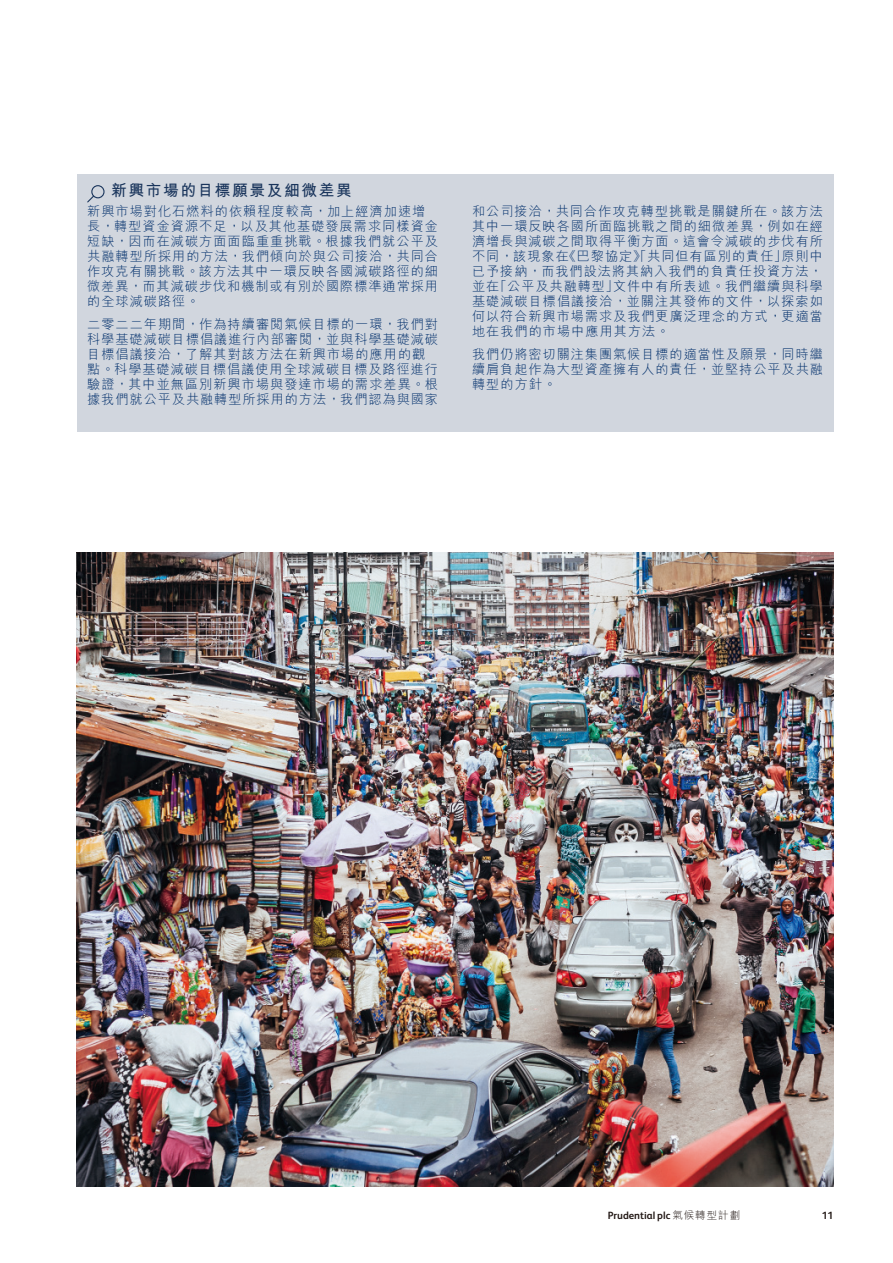
<style>
.page{position:relative;width:893px;height:1263px;background:#fff}
.page>*{position:absolute;margin:0;border:0;box-sizing:border-box;transform-origin:0 0}
.t1{font:700 15.75px "M Hei HK";letter-spacing:.1em;color:#1a355c}
.t2{font:300 13.2px/15px "M Hei HK";letter-spacing:.08em;color:#002e6b}
.t3{font:700 10.5px "FS Albert Pro";color:#231916}
.s1{font-family:"M Hei HK";font-weight:300}
</style>
<div class="page">
<div style="left:77px;top:174px;width:756px;height:258px;background:#d1d6de"></div>
<div style="left:91px;top:185px;width:14px;height:13px;border:1px solid #1a355c;border-radius:50%"></div>
<svg style="left:87px;top:195px;width:8px;height:8px"></svg>
<img style="left:77px;top:553px;width:756px;height:633px">
<p class="t1" style="left:111px;top:179px;width:242px">新興市場的目標願景及細微差異</p>
<p class="t2" style="left:87px;top:203px;width:352px">新興市場對化石燃料的依賴程度較高，加上經濟加速增長，轉型資金資源不足，以及其他基礎發展需求同樣資金短缺，因而在減碳方面面臨重重挑戰。根據我們就公平及共融轉型所採用的方法，我們傾向於與公司接洽，共同合作攻克有關挑戰。該方法其中一環反映各國減碳路徑的細微差異，而其減碳步伐和機制或有別於國際標準通常採用的全球減碳路徑。</p>
<p class="t2" style="left:87px;top:316px;width:352px">二零二二年期間，作為持續審閱氣候目標的一環，我們對科學基礎減碳目標倡議進行內部審閱，並與科學基礎減碳目標倡議接洽，了解其對該方法在新興市場的應用的觀點。科學基礎減碳目標倡議使用全球減碳目標及路徑進行驗證，其中並無區別新興市場與發達市場的需求差異。根據我們就公平及共融轉型所採用的方法，我們認為與國家</p>
<p class="t2" style="left:472px;top:203px;width:352px;text-align:justify">和公司接洽，共同合作攻克轉型挑戰是關鍵所在。該方法其中一環反映各國所面臨挑戰之間的細微差異，例如在經濟增長與減碳之間取得平衡方面。這會令減碳的步伐有所不同，該現象在《巴黎協定》「共同但有區別的責任」原則中已予接納，而我們設法將其納入我們的負責任投資方法，並在「公平及共融轉型」文件中有所表述。我們繼續與科學基礎減碳目標倡議接洽，並關注其發佈的文件，以探索如何以符合新興市場需求及我們更廣泛理念的方式，更適當地在我們的市場中應用其方法。</p>
<p class="t2" style="left:472px;top:346px;width:352px;text-align:justify">我們仍將密切關注集團氣候目標的適當性及願景，同時繼續肩負起作為大型資產擁有人的責任，並堅持公平及共融轉型的方針。</p>
<p class="t3" style="left:608px;top:1208px;width:134px">Prudential plc <span class="s1">氣候轉型計劃</span></p>
<p class="t3" style="left:822px;top:1208px;width:13px">11</p>
</div>
